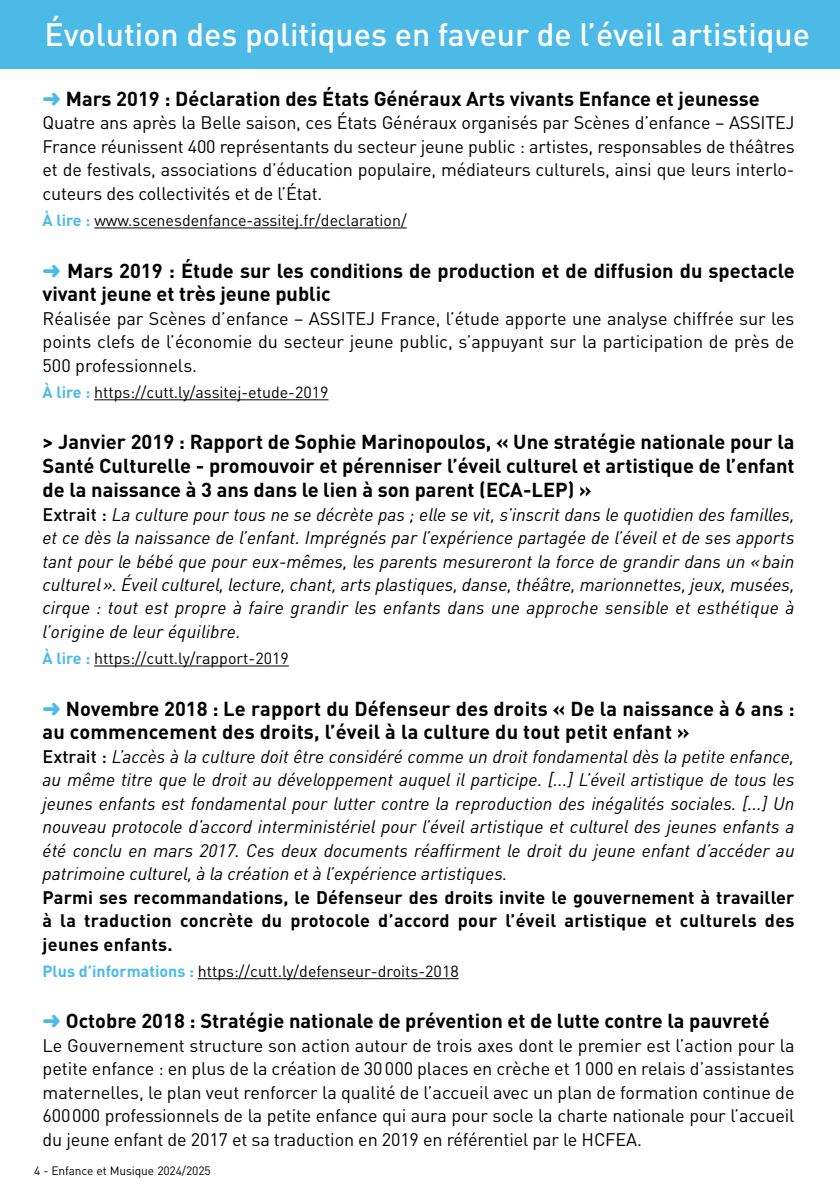
<style>
.page{position:relative;width:840px;height:1191px;background:#fff}
.page>*{position:absolute;margin:0;border:0;box-sizing:border-box;transform-origin:0 0}
.t1{font:500 32px "DINOT";color:#fff}
.t2{font:700 20px/23.8px "DINOT";color:#000}
.t3{font:italic 18px/23.4px "DINOT";color:#000;text-align:justify}
.t4{font:18px/23.4px "DINOT";letter-spacing:-.01em;color:#000;text-align:justify}
.t5{font:700 18px/23.4px "DINOT";letter-spacing:.02em;color:#000;text-align:justify}
.t6{font:16px "DINOT";color:#000}
.t7{font:12px "DINOT";letter-spacing:-.01em;color:#000}
.s1{color:#4bbae7}
.s2{font-weight:700;color:#4bbae7}
.s3{font-weight:500;font-style:normal}
</style>
<div class="page">
<div style="left:0;top:0;width:839px;height:68px;background:#4bbae7"></div>
<hr style="left:94px;top:227px;width:312px;height:1px;background:#000">
<hr style="left:94px;top:399px;width:234px;height:1px;background:#000">
<hr style="left:94px;top:665px;width:195px;height:1px;background:#000">
<hr style="left:198px;top:978px;width:260px;height:1px;background:#000">
<h1 class="t1" style="left:45px;top:13px;width:766px">Évolution des politiques en faveur de l’éveil artistique</h1>
<p class="t2" style="left:43px;top:86px;width:718px"><span class="s1">➜</span> Mars 2019 : Déclaration des États Généraux Arts vivants Enfance et jeunesse</p>
<p class="t4" style="left:43px;top:111px;width:753px">Quatre ans après la Belle saison, ces États Généraux organisés par Scènes d’enfance – ASSITEJ France réunissent 400 représentants du secteur jeune public : artistes, responsables de théâtres et de festivals, associations d’éducation populaire, médiateurs culturels, ainsi que leurs interlo&shy;cuteurs des collectivités et de l’État.</p>
<p class="t6" style="left:43px;top:209px;width:365px"><span class="s2">À lire :</span> www.scenesdenfance-assitej.fr/declaration/</p>
<p class="t2" style="left:43px;top:257px;width:753px"><span class="s1">➜</span> Mars 2019 : Étude sur les conditions de production et de diffusion du spectacle vivant jeune et très jeune public</p>
<p class="t4" style="left:43px;top:306px;width:753px">Réalisée par Scènes d’enfance – ASSITEJ France, l’étude apporte une analyse chiffrée sur les points clefs de l’économie du secteur jeune public, s’appuyant sur la participation de près de 500 professionnels.</p>
<p class="t6" style="left:43px;top:381px;width:287px"><span class="s2">À lire :</span> https://cutt.ly/assitej-etude-2019</p>
<p class="t2" style="left:43px;top:429px;width:753px;text-align:justify">&gt; Janvier 2019 : Rapport de Sophie Marinopoulos, « Une stratégie nationale pour la Santé Culturelle - promouvoir et pérenniser l’éveil culturel et artistique de l’enfant de la naissance à 3 ans dans le lien à son parent (ECA-LEP) »</p>
<p class="t3" style="left:43px;top:501px;width:753px"><span class="s3">Extrait :</span> La culture pour tous ne se décrète pas ; elle se vit, s’inscrit dans le quotidien des familles, et ce dès la naissance de l’enfant. Imprégnés par l’expérience partagée de l’éveil et de ses apports tant pour le bébé que pour eux-mêmes, les parents mesureront la force de grandir dans un «bain culturel». Éveil culturel, lecture, chant, arts plastiques, danse, théâtre, marionnettes, jeux, musées, cirque : tout est propre à faire grandir les enfants dans une approche sensible et esthétique à l’origine de leur équilibre.</p>
<p class="t6" style="left:43px;top:647px;width:247px"><span class="s2">À lire :</span> https://cutt.ly/rapport-2019</p>
<p class="t2" style="left:43px;top:695px;width:753px"><span class="s1">➜</span> Novembre 2018 : Le rapport du Défenseur des droits « De la naissance à 6 ans : au commencement des droits, l’éveil à la culture du tout petit enfant »</p>
<p class="t3" style="left:43px;top:744px;width:753px"><span class="s3">Extrait :</span> L’accès à la culture doit être considéré comme un droit fondamental dès la petite enfance, au même titre que le droit au développement auquel il participe. [...] L’éveil artistique de tous les jeunes enfants est fondamental pour lutter contre la reproduction des inégalités sociales. [...] Un nouveau protocole d’accord interministériel pour l’éveil artistique et culturel des jeunes enfants a été conclu en mars 2017. Ces deux documents réaffirment le droit du jeune enfant d’accéder au patrimoine culturel, à la création et à l’expérience artistiques.</p>
<p class="t5" style="left:43px;top:884px;width:753px">Parmi ses recommandations, le Défenseur des droits invite le gouvernement à travailler à la traduction concrète du protocole d’accord pour l’éveil artistique et culturels des jeunes enfants.</p>
<p class="t6" style="left:43px;top:960px;width:417px"><span class="s2">Plus d’informations :</span> https://cutt.ly/defenseur-droits-2018</p>
<p class="t2" style="left:43px;top:1008px;width:728px"><span class="s1">➜</span> Octobre 2018 : Stratégie nationale de prévention et de lutte contre la pauvreté</p>
<p class="t4" style="left:43px;top:1032px;width:753px">Le Gouvernement structure son action autour de trois axes dont le premier est l’action pour la petite enfance : en plus de la création de 30000 places en crèche et 1000 en relais d’assistantes maternelles, le plan veut renforcer la qualité de l’accueil avec un plan de formation continue de 600000 professionnels de la petite enfance qui aura pour socle la charte nationale pour l’accueil du jeune enfant de 2017 et sa traduction en 2019 en référentiel par le HCFEA.</p>
<p class="t7" style="left:34px;top:1162px;width:178px">4 - Enfance et Musique 2024/2025</p>
</div>
